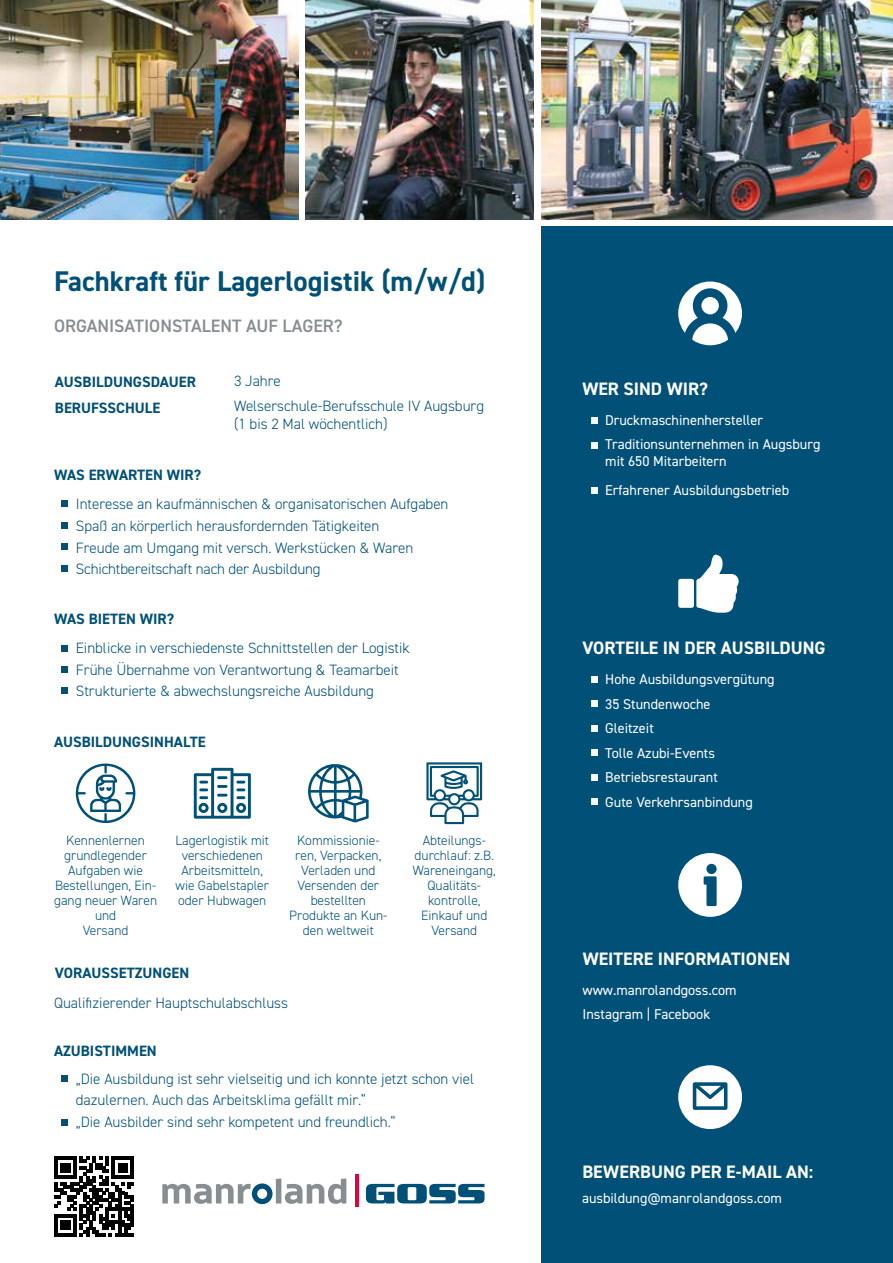
<style>
.page{position:relative;width:893px;height:1263px;background:#fff}
.page>*{position:absolute;margin:0;border:0;box-sizing:border-box;transform-origin:0 0}
.t1{font:700 28.5px "DIN2014";color:#005078}
.t2{font:700 18px "DIN2014";color:#fff}
.t3{font:600 18px "DIN2014";color:#878e91}
.t4{font:300 15px/21.6px "DIN2014";color:#005078}
.t5{font:700 15px/25.5px "DIN2014";color:#005078}
.t6{font:14.25px/24.5px "DIN2014";color:#fff}
.t7{font:300 13.5px/15px "DIN2014";color:#005078;text-align:center}
</style>
<div class="page">
<div style="left:541px;top:226px;width:352px;height:1037px;background:#005078"></div>
<img style="left:0;top:0;width:298px;height:219px">
<img style="left:541px;top:0;width:352px;height:219px">
<img style="left:306px;top:0;width:228px;height:219px">
<div style="left:591px;top:417px;width:7px;height:6px;background:#fff"></div>
<div style="left:591px;top:442px;width:7px;height:6px;background:#fff"></div>
<div style="left:591px;top:487px;width:7px;height:7px;background:#fff"></div>
<div style="left:591px;top:676px;width:7px;height:7px;background:#fff"></div>
<div style="left:591px;top:700px;width:7px;height:7px;background:#fff"></div>
<div style="left:591px;top:725px;width:7px;height:7px;background:#fff"></div>
<div style="left:591px;top:749px;width:7px;height:7px;background:#fff"></div>
<div style="left:591px;top:774px;width:7px;height:6px;background:#fff"></div>
<div style="left:591px;top:798px;width:7px;height:7px;background:#fff"></div>
<div style="left:61px;top:500px;width:7px;height:7px;background:#005078"></div>
<div style="left:61px;top:522px;width:7px;height:7px;background:#005078"></div>
<div style="left:61px;top:543px;width:7px;height:7px;background:#005078"></div>
<div style="left:61px;top:565px;width:7px;height:7px;background:#005078"></div>
<div style="left:61px;top:645px;width:7px;height:7px;background:#005078"></div>
<div style="left:61px;top:666px;width:7px;height:6px;background:#005078"></div>
<div style="left:61px;top:687px;width:7px;height:7px;background:#005078"></div>
<div style="left:61px;top:1075px;width:7px;height:7px;background:#005078"></div>
<div style="left:61px;top:1119px;width:7px;height:7px;background:#005078"></div>
<div style="left:678px;top:281px;width:64px;height:64px;background:#fff;border-radius:50%"></div>
<svg style="left:683px;top:288px;width:54px;height:53px"></svg>
<svg style="left:678px;top:555px;width:61px;height:58px"></svg>
<div style="left:678px;top:853px;width:64px;height:64px;background:#fff;border-radius:50%"></div>
<svg style="left:704px;top:876px;width:13px;height:30px"></svg>
<div style="left:706px;top:864px;width:11px;height:10px;background:#005078;border-radius:50%"></div>
<div style="left:678px;top:1065px;width:64px;height:64px;background:#fff;border-radius:50%"></div>
<svg style="left:693px;top:1082px;width:34px;height:28px"></svg>
<svg style="left:366px;top:1184px;width:119px;height:19px"></svg>
<div style="left:276px;top:1178px;width:5px;height:25px;background:#878e91"></div>
<svg style="left:162px;top:1183px;width:111px;height:21px"></svg>
<svg style="left:285px;top:1178px;width:61px;height:26px"></svg>
<hr style="left:355px;top:1174px;width:4px;height:33px;background:#e4003c">
<svg style="left:54px;top:1157px;width:80px;height:79px"></svg>
<svg style="left:76px;top:763px;width:59px;height:60px"></svg>
<svg style="left:194px;top:768px;width:57px;height:51px"></svg>
<svg style="left:308px;top:764px;width:61px;height:58px"></svg>
<svg style="left:426px;top:762px;width:56px;height:62px"></svg>
<h1 class="t1" style="left:54px;top:262px;width:433px">Fachkraft für Lagerlogistik (m/w/d)</h1>
<p class="t3" style="left:54px;top:313px;width:290px">ORGANISATIONSTALENT AUF LAGER?</p>
<p class="t5" style="left:55px;top:369px;width:143px">AUSBILDUNGSDAUER<br>BERUFSSCHULE</p>
<p class="t5" style="left:54px;top:461px;width:149px">WAS ERWARTEN WIR?</p>
<p class="t4" style="left:234px;top:368px;width:252px;line-height:25.5px">3 Jahre<br>Welserschule-Berufsschule IV Augsburg</p>
<p class="t4" style="left:234px;top:413px;width:155px">(1 bis 2 Mal wöchentlich)</p>
<p class="t4" style="left:76px;top:493px;width:374px">Interesse an kaufmännischen &amp; organisatorischen Aufgaben Spaß an körperlich herausfordernden Tätigkeiten<br>Freude am Umgang mit versch. Werkstücken &amp; Waren Schichtbereitschaft nach der Ausbildung</p>
<p class="t5" style="left:54px;top:605px;width:121px">WAS BIETEN WIR?</p>
<p class="t4" style="left:76px;top:637px;width:336px">Einblicke in verschiedenste Schnittstellen der Logistik<br>Frühe Übernahme von Verantwortung &amp; Teamarbeit<br>Strukturierte &amp; abwechslungsreiche Ausbildung</p>
<p class="t5" style="left:54px;top:729px;width:153px">AUSBILDUNGSINHALTE</p>
<p class="t7" style="left:176px;top:833px;width:95px">Lagerlogistik mit verschiedenen<br>Arbeitsmitteln, wie Gabelstapler oder Hubwagen</p>
<p class="t7" style="left:289px;top:833px;width:100px">Kommissionie&shy;ren, Verpacken,<br>Verladen und<br>Versenden der bestellten<br>Produkte an Kun&shy;den weltweit</p>
<p class="t7" style="left:54px;top:833px;width:105px">Kennenlernen grundlegender<br>Aufgaben wie<br>Bestellungen, Ein&shy;gang neuer Waren und<br>Versand</p>
<p class="t7" style="left:413px;top:833px;width:85px">Abteilungs&shy;durchlauf: z.B.<br>Wareneingang,<br>Qualitäts&shy;kontrolle,<br>Einkauf und<br>Versand</p>
<p class="t5" style="left:55px;top:960px;width:136px">VORAUSSETZUNGEN</p>
<p class="t4" style="left:54px;top:992px;width:235px">Qualifizierender Hauptschulabschluss</p>
<p class="t5" style="left:54px;top:1038px;width:104px">AZUBISTIMMEN</p>
<p class="t4" style="left:76px;top:1068px;width:400px">„Die Ausbildung ist sehr vielseitig und ich konnte jetzt schon viel dazulernen. Auch das Arbeitsklima gefällt mir.“<br>„Die Ausbilder sind sehr kompetent und freundlich.“</p>
<p class="t2" style="left:582px;top:377px;width:127px">WER SIND WIR?</p>
<p class="t6" style="left:605px;top:408px;width:217px">Druckmaschinenhersteller<br>Traditionsunternehmen in Augsburg</p>
<p class="t6" style="left:605px;top:447px;width:185px;line-height:28.2px">mit 650 Mitarbeitern<br>Erfahrener Ausbildungsbetrieb</p>
<p class="t2" style="left:582px;top:636px;width:244px">VORTEILE IN DER AUSBILDUNG</p>
<p class="t6" style="left:605px;top:667px;width:171px">Hohe Ausbildungsvergütung<br>35 Stundenwoche<br>Gleitzeit<br>Tolle Azubi-Events<br>Betriebsrestaurant<br>Gute Verkehrsanbindung</p>
<p class="t2" style="left:583px;top:946px;width:209px">WEITERE INFORMATIONEN</p>
<p class="t6" style="left:582px;top:977px;width:156px">www.manrolandgoss.com<br>Instagram | Facebook</p>
<p class="t2" style="left:582px;top:1160px;width:233px">BEWERBUNG PER E-MAIL AN:</p>
<p class="t6" style="left:582px;top:1185px;width:201px">ausbildung@manrolandgoss.com</p>
</div>
